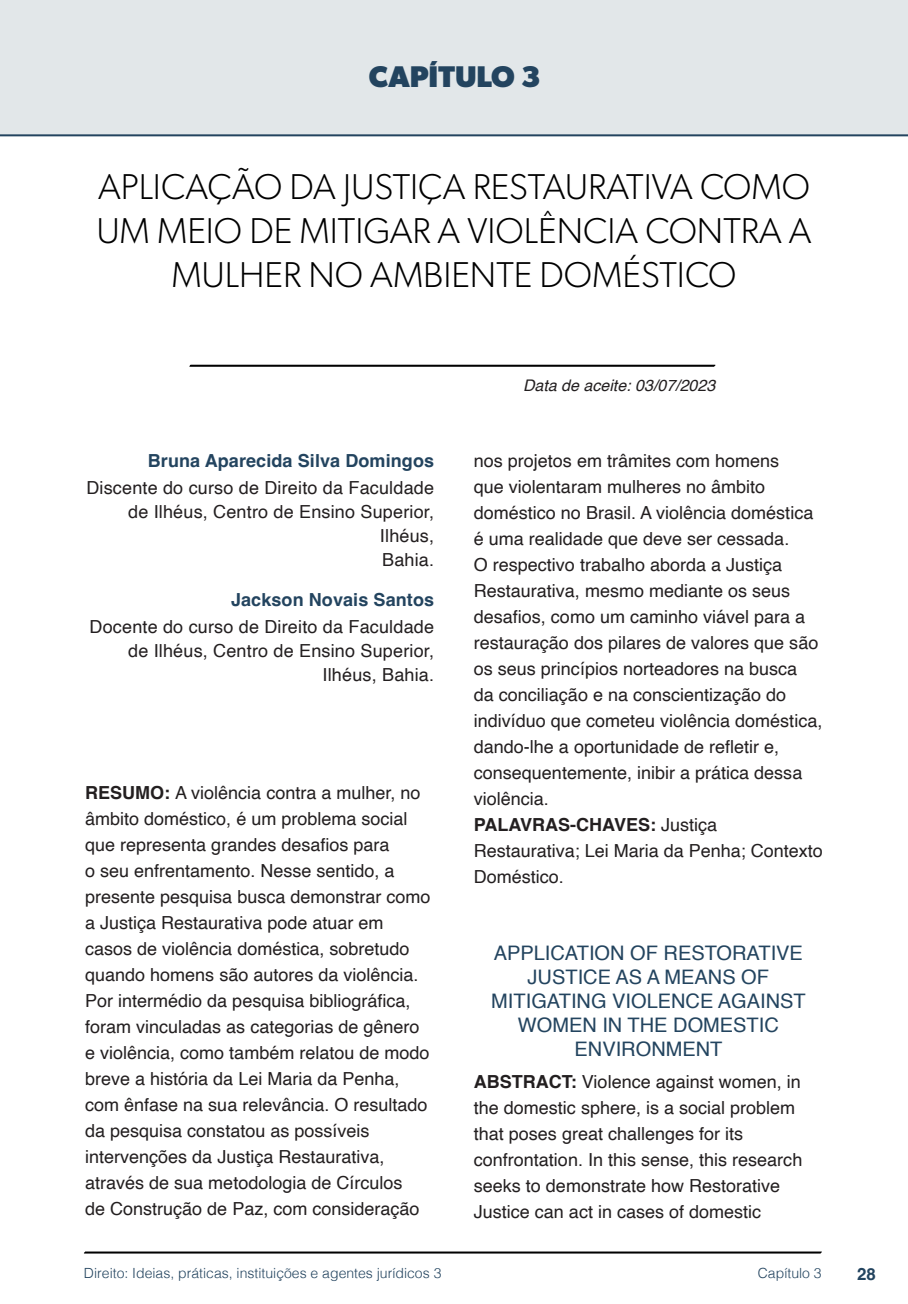
<style>
.page{position:relative;width:908px;height:1304px;background:#fff}
.page>*{position:absolute;margin:0;border:0;box-sizing:border-box;transform-origin:0 0}
.nome_artigos{font:300 36px/44px "Gibson";color:#000;text-align:center}
.capítulos{font:700 30px "Gibson";color:#23445f}
.título_Inglês{font:20px/24px "Helvetica";color:#23445f;text-align:center}
.info_autores{font:18px/26px "Helvetica";color:#231f20}
.nome_autores{font:700 18px "Helvetica";letter-spacing:.005em;color:#23445f}
.t1{font:700 16.8px "Helvetica";color:#23445f}
.t2{font:italic 16px "Helvetica";color:#231f20}
.t3{font:300 14px "Helvetica";color:#23445f}
.s1{font-weight:700}
</style>
<div class="page">
<svg style="left:84px;top:1251px;width:737px;height:3px;background:#515151"></svg>
<div style="left:0;top:0;width:907px;height:136px;background:#e2e7e9"></div>
<div style="left:44px;top:72px;width:68px;height:61px;background:#e2e7e9"></div>
<svg style="left:189px;top:364px;width:526px;height:3px;background:#4f4f4f"></svg>
<p class="capítulos" style="left:369px;top:58px;width:173px">CAPÍTULO 3</p>
<p class="nome_artigos" style="left:96px;top:164px;width:716px">APLICAÇÃO DA JUSTIÇA RESTAURATIVA COMO<br>UM MEIO DE MITIGAR A VIOLÊNCIA CONTRA A<br>MULHER NO AMBIENTE DOMÉSTICO</p>
<p class="nome_autores" style="left:148px;top:450px;width:288px">Bruna Aparecida Silva Domingos</p>
<p class="info_autores" style="left:86px;top:477px;width:349px;line-height:24px;text-align:right">Discente do curso de Direito da Faculdade de Ilhéus, Centro de Ensino Superior,<br>Ilhéus,</p>
<p class="info_autores" style="left:382px;top:548px;width:53px">Bahia.</p>
<p class="nome_autores" style="left:231px;top:588px;width:204px">Jackson Novais Santos</p>
<p class="info_autores" style="left:89px;top:615px;width:346px;line-height:24px;text-align:right">Docente do curso de Direito da Faculdade de Ilhéus, Centro de Ensino Superior,<br>Ilhéus, Bahia.</p>
<p class="info_autores" style="left:85px;top:780px;width:347px"><span class="s1">RESUMO:</span> A violência contra a mulher, no âmbito doméstico, é um problema social que representa grandes desafios para<br>o seu enfrentamento. Nesse sentido, a presente pesquisa busca demonstrar como a Justiça Restaurativa pode atuar em casos de violência doméstica, sobretudo quando homens são autores da violência.<br>Por intermédio da pesquisa bibliográfica, foram vinculadas as categorias de gênero e violência, como também relatou de modo breve a história da Lei Maria da Penha, com ênfase na sua relevância. O resultado da pesquisa constatou as possíveis intervenções da Justiça Restaurativa, através de sua metodologia de Círculos<br>de Construção de Paz, com consideração</p>
<p class="t2" style="left:523px;top:373px;width:194px">Data de aceite: 03/07/2023</p>
<p class="info_autores" style="left:473px;top:448px;width:350px">nos projetos em trâmites com homens<br>que violentaram mulheres no âmbito doméstico no Brasil. A violência doméstica é uma realidade que deve ser cessada.<br>O respectivo trabalho aborda a Justiça Restaurativa, mesmo mediante os seus desafios, como um caminho viável para a restauração dos pilares de valores que são os seus princípios norteadores na busca<br>da conciliação e na conscientização do indivíduo que cometeu violência doméstica, dando-lhe a oportunidade de refletir e, consequentemente, inibir a prática dessa violência.</p>
<p class="info_autores" style="left:473px;top:812px;width:350px"><span class="s1">PALAVRAS-CHAVES:</span> Justiça<br>Restaurativa; Lei Maria da Penha; Contexto<br>Doméstico.</p>
<p class="título_Inglês" style="left:491px;top:942px;width:316px">APPLICATION OF RESTORATIVE<br>JUSTICE AS A MEANS OF<br>MITIGATING VIOLENCE AGAINST<br>WOMEN IN THE DOMESTIC<br>ENVIRONMENT</p>
<p class="info_autores" style="left:473px;top:1069px;width:330px"><span class="s1">ABSTRACT:</span> Violence against women, in the domestic sphere, is a social problem that poses great challenges for its confrontation. In this sense, this research seeks to demonstrate how Restorative Justice can act in cases of domestic</p>
<p class="t3" style="left:84px;top:1261px;width:359px">Direito: Ideias, práticas, instituições e agentes jurídicos 3</p>
<p class="t3" style="left:757px;top:1261px;width:65px">Capítulo 3</p>
<p class="t1" style="left:856px;top:1264px;width:20px">28</p>
</div>
